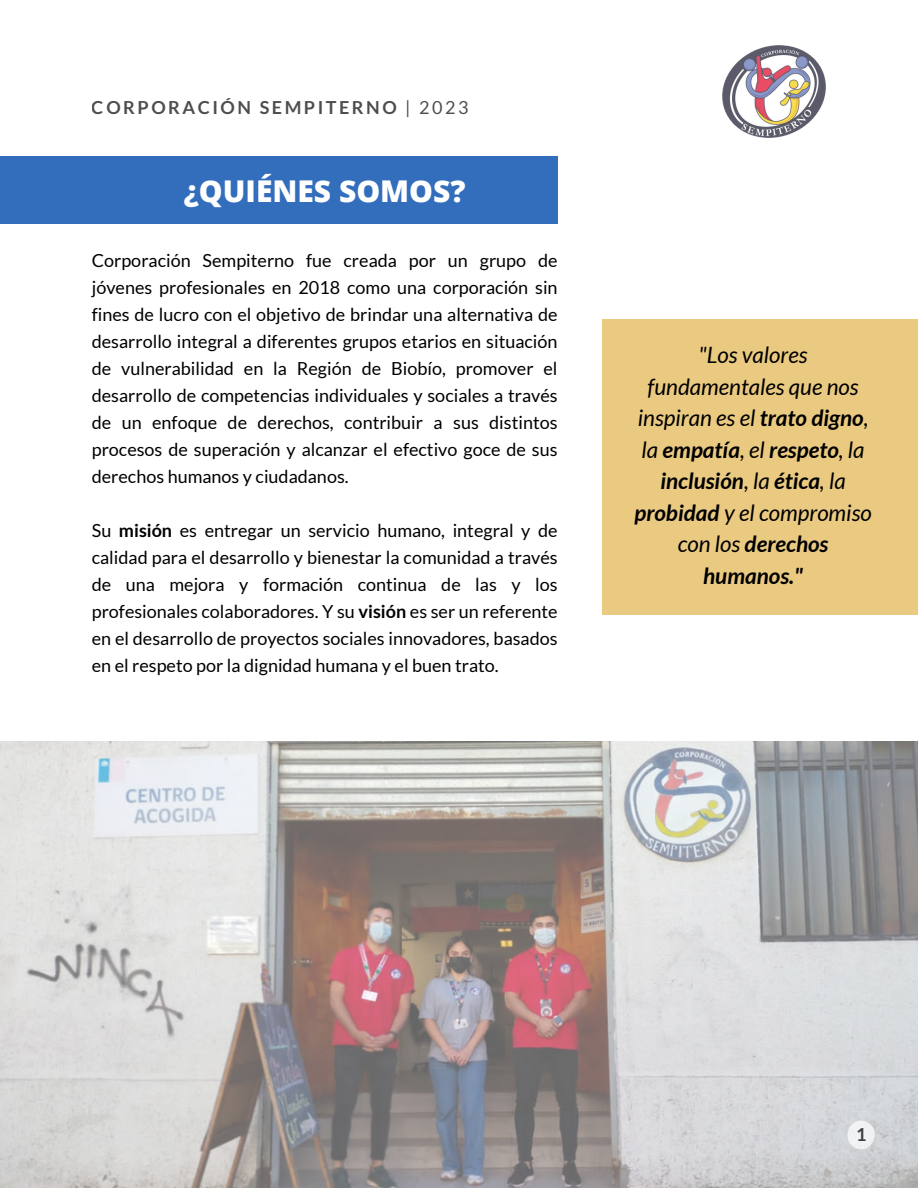
<style>
.page{position:relative;width:918px;height:1188px;background:#fff}
.page>*{position:absolute;margin:0;border:0;box-sizing:border-box;transform-origin:0 0}
.t1{font:800 30px "Open Sans";color:#fff}
.t2{font:italic 22.5px/31.5px "Lato";color:#000;text-align:center}
.t3{font:18px/27px "Lato";color:#000;text-align:justify}
.t4{font:700 18px "Lato";letter-spacing:.14em;color:#000}
.s1{font-weight:400}
.s2{font-weight:700}
</style>
<div class="page">
<div style="left:0;top:156px;width:558px;height:67px;background:#336ebd"></div>
<img style="left:722px;top:46px;width:104px;height:92px">
<svg style="left:0;top:742px;width:918px;height:446px;background:#bdb9b8"></svg>
<div style="left:602px;top:319px;width:316px;height:296px;background:#eac981"></div>
<div style="left:848px;top:1121px;width:27px;height:28px;background:#f1f2f3;border-radius:14px"></div>
<p class="t4" style="left:92px;top:96px;width:378px">CORPORACIÓN SEMPITERNO <span class="s1">| 2023</span></p>
<p class="t1" style="left:184px;top:169px;width:283px">¿QUIÉNES SOMOS?</p>
<p class="t3" style="left:92px;top:246px;width:467px">Corporación Sempiterno fue creada por un grupo de jóvenes profesionales en 2018 como una corporación sin fines de lucro con el objetivo de brindar una alternativa de desarrollo integral a diferentes grupos etarios en situación de vulnerabilidad en la Región de Biobío, promover el desarrollo de competencias individuales y sociales a través de un enfoque de derechos, contribuir a sus distintos procesos de superación y alcanzar el efectivo goce de sus derechos humanos y ciudadanos.</p>
<p class="t3" style="left:92px;top:516px;width:467px">Su <span class="s2">misión</span> es entregar un servicio humano, integral y de calidad para el desarrollo y bienestar la comunidad a través de una mejora y formación continua de las y los profesionales colaboradores. Y su <span class="s2">visión</span> es ser un referente en el desarrollo de proyectos sociales innovadores, basados en el respeto por la dignidad humana y el buen trato.</p>
<p class="t2" style="left:634px;top:339px;width:239px">"Los valores fundamentales que nos inspiran es el <span class="s2">trato digno</span>, la <span class="s2">empatía</span>, el <span class="s2">respeto</span>, la <span class="s2">inclusión</span>, la <span class="s2">ética</span>, la <span class="s2">probidad</span> y el compromiso con los <span class="s2">derechos humanos."</span></p>
<p class="t4" style="left:856px;top:1123px;width:12px">1</p>
</div>
